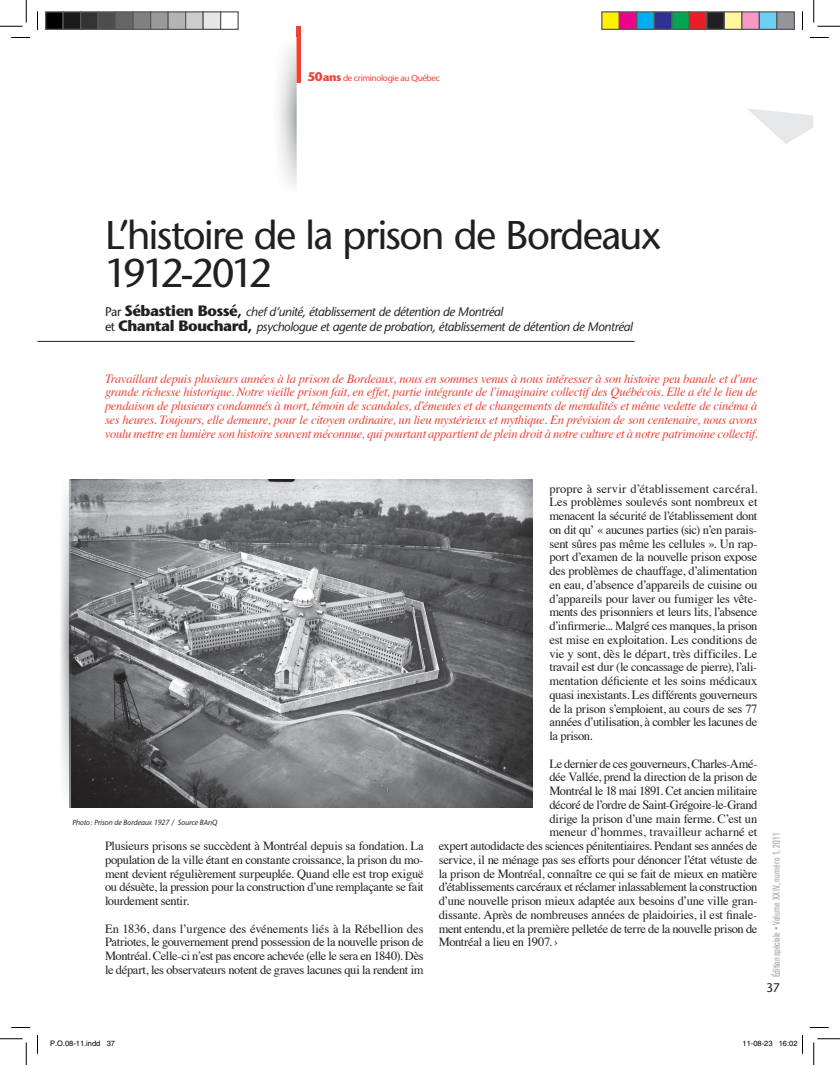
<style>
.page{position:relative;width:840px;height:1065px;background:#fff}
.page>*{position:absolute;margin:0;border:0;box-sizing:border-box;transform-origin:0 0}
.t1{font:40px/37.5px "Stone Sans";letter-spacing:-.04em;color:#231f20}
.t2{font:12.5px/13.8px "Times";letter-spacing:-.025em;color:#231f20;text-align:justify}
.t3{font:italic 12.5px/13.8px "Times";letter-spacing:-.025em;color:#ef4135;text-align:justify}
.t4{font:italic 12.5px/15px "Stone Sans";letter-spacing:-.03em;color:#231f20}
.t5{font:12.5px "Times";color:#231f20}
.t6{font:12.5px "Stone Sans";color:#231f20}
.t7{font:condensed 10px "Akzidenz Grotesk BE";letter-spacing:.015em;color:#a7a9ac}
.t8{font:8.75px "Stone Sans";letter-spacing:-.035em;color:#ef4135}
.t9{font:italic 7.5px "Stone Sans";letter-spacing:-.01em;color:#231f20}
.t10{font:7.5px "Helvetica";color:#000}
.s1{font-weight:700;font-size:12.5px}
.s2{font-weight:700;font-size:11.25px}
.s3{font-style:normal}
.s4{font-weight:700;font-style:normal;font-size:15px}
</style>
<div class="page">
<div style="left:296px;top:26px;width:5px;height:56px;background:#ef4135"></div>
<img style="left:278px;top:45px;width:19px;height:142px">
<img style="left:296px;top:38px;width:1px;height:44px">
<svg style="left:747px;top:108px;width:66px;height:36px"></svg>
<hr style="left:38px;top:341px;width:597px;height:1px;background:#231f20">
<img style="left:70px;top:479px;width:462px;height:329px">
<img style="left:60px;top:479px;width:10px;height:329px">
<svg style="left:11px;top:37px;width:19px;height:1px"></svg>
<svg style="left:810px;top:37px;width:19px;height:1px"></svg>
<svg style="left:11px;top:1027px;width:19px;height:1px"></svg>
<svg style="left:810px;top:1027px;width:19px;height:1px"></svg>
<svg style="left:37px;top:11px;width:1px;height:19px"></svg>
<svg style="left:37px;top:1035px;width:1px;height:19px"></svg>
<svg style="left:802px;top:11px;width:1px;height:19px"></svg>
<svg style="left:0;top:0;width:27px;height:27px"></svg>
<svg style="left:0;top:1038px;width:27px;height:27px"></svg>
<svg style="left:813px;top:0;width:27px;height:27px"></svg>
<svg style="left:813px;top:1038px;width:27px;height:27px"></svg>
<div style="left:46px;top:12px;width:17px;height:17px;background:#000"></div>
<div style="left:45px;top:11px;width:19px;height:19px;border:1px solid #595959"></div>
<div style="left:63px;top:12px;width:18px;height:17px;background:#1a1a1a"></div>
<div style="left:62px;top:11px;width:19px;height:19px;border:1px solid #595959"></div>
<div style="left:81px;top:12px;width:17px;height:17px;background:#333"></div>
<div style="left:80px;top:11px;width:19px;height:19px;border:1px solid #595959"></div>
<div style="left:98px;top:12px;width:18px;height:17px;background:#4d4d4d"></div>
<div style="left:98px;top:11px;width:18px;height:19px;border:1px solid #595959"></div>
<div style="left:116px;top:12px;width:17px;height:17px;background:#666"></div>
<div style="left:115px;top:11px;width:19px;height:19px;border:1px solid #595959"></div>
<div style="left:133px;top:12px;width:18px;height:17px;background:#808080"></div>
<div style="left:132px;top:11px;width:19px;height:19px;border:1px solid #595959"></div>
<div style="left:151px;top:12px;width:17px;height:17px;background:#999"></div>
<div style="left:150px;top:11px;width:19px;height:19px;border:1px solid #595959"></div>
<div style="left:168px;top:12px;width:18px;height:17px;background:#b3b3b3"></div>
<div style="left:168px;top:11px;width:18px;height:19px;border:1px solid #595959"></div>
<div style="left:186px;top:12px;width:17px;height:17px;background:#ccc"></div>
<div style="left:185px;top:11px;width:19px;height:19px;border:1px solid #595959"></div>
<div style="left:203px;top:12px;width:18px;height:17px;background:#e6e6e6"></div>
<div style="left:202px;top:11px;width:19px;height:19px;border:1px solid #595959"></div>
<div style="left:220px;top:11px;width:19px;height:19px;border:1px solid #595959"></div>
<div style="left:602px;top:12px;width:17px;height:17px;background:#fff101"></div>
<div style="left:601px;top:11px;width:19px;height:19px;border:1px solid #595959"></div>
<div style="left:619px;top:12px;width:18px;height:17px;background:#ed028c"></div>
<div style="left:619px;top:11px;width:19px;height:19px;border:1px solid #595959"></div>
<div style="left:637px;top:12px;width:17px;height:17px;background:#00aeef"></div>
<div style="left:636px;top:11px;width:19px;height:19px;border:1px solid #595959"></div>
<div style="left:654px;top:12px;width:18px;height:17px;background:#2e3092"></div>
<div style="left:654px;top:11px;width:18px;height:19px;border:1px solid #595959"></div>
<div style="left:672px;top:12px;width:17px;height:17px;background:#00a54f"></div>
<div style="left:671px;top:11px;width:19px;height:19px;border:1px solid #595959"></div>
<div style="left:689px;top:12px;width:18px;height:17px;background:#ee1d23"></div>
<div style="left:689px;top:11px;width:19px;height:19px;border:1px solid #595959"></div>
<div style="left:707px;top:12px;width:17px;height:17px;background:#231f20"></div>
<div style="left:706px;top:11px;width:19px;height:19px;border:1px solid #595959"></div>
<div style="left:724px;top:12px;width:18px;height:17px;background:#fff79a"></div>
<div style="left:724px;top:11px;width:18px;height:19px;border:1px solid #595959"></div>
<div style="left:742px;top:12px;width:17px;height:17px;background:#f499c2"></div>
<div style="left:741px;top:11px;width:19px;height:19px;border:1px solid #595959"></div>
<div style="left:759px;top:12px;width:18px;height:17px;background:#6bcff6"></div>
<div style="left:759px;top:11px;width:19px;height:19px;border:1px solid #595959"></div>
<div style="left:777px;top:12px;width:17px;height:17px;background:#939598"></div>
<div style="left:776px;top:11px;width:19px;height:19px;border:1px solid #595959"></div>
<svg style="left:802px;top:1035px;width:1px;height:19px"></svg>
<p class="t8" style="left:308px;top:73px;width:134px"><span class="s1">50</span> <span class="s2">ans</span> de criminologie au Québec</p>
<h1 class="t1" style="left:105px;top:216px;width:558px">L’histoire de la prison de Bordeaux<br>1912-2012</h1>
<p class="t4" style="left:105px;top:304px;width:529px"><span class="s3">Par</span> <span class="s4">Sébastien Bossé,</span> chef d’unité, établissement de détention de Montréal<br><span class="s3">et</span> <span class="s4">Chantal Bouchard,</span> psychologue et agente de probation, établissement de détention de Montréal</p>
<p class="t3" style="left:105px;top:371px;width:654px">Travaillant depuis plusieurs années à la prison de Bordeaux, nous en sommes venus à nous intéresser à son histoire peu banale et d’une grande richesse historique. Notre vieille prison fait, en effet, partie intégrante de l’imaginaire collectif des Québécois. Elle a été le lieu de pendaison de plusieurs condamnés à mort, témoin de scandales, d’émeutes et de changements de mentalités et même vedette de cinéma à ses heures. Toujours, elle demeure, pour le citoyen ordinaire, un lieu mystérieux et mythique. En prévision de son centenaire, nous avons voulu mettre en lumière son histoire souvent méconnue, qui pourtant appartient de plein droit à notre culture et à notre patrimoine collectif.</p>
<p class="t9" style="left:72px;top:818px;width:147px">Photo : Prison de Bordeaux 1927 / Source BAnQ</p>
<p class="t2" style="left:105px;top:838px;width:320px">Plusieurs prisons se succèdent à Montréal depuis sa fondation. La population de la ville étant en constante croissance, la prison du mo&shy;ment devient régulièrement surpeuplée. Quand elle est trop exiguë ou désuète, la pression pour la construction d’une remplaçante se fait lourdement sentir.</p>
<p class="t2" style="left:105px;top:920px;width:320px">En 1836, dans l’urgence des événements liés à la Rébellion des Patriotes, le gouvernement prend possession de la nouvelle prison de Montréal. Celle-ci n’est pas encore achevée (elle le sera en 1840). Dès le départ, les observateurs notent de graves lacunes qui la rendent im</p>
<p class="t2" style="left:549px;top:480px;width:210px">propre à servir d’établissement carcéral.<br>Les problèmes soulevés sont nombreux et menacent la sécurité de l’établissement dont on dit qu’ « aucunes parties (sic) n’en parais&shy;sent sûres pas même les cellules ». Un rap&shy;port d’examen de la nouvelle prison expose des problèmes de chauffage, d’alimentation en eau, d’absence d’appareils de cuisine ou d’appareils pour laver ou fumiger les vête&shy;ments des prisonniers et leurs lits, l’absence d’infirmerie... Malgré ces manques, la prison est mise en exploitation. Les conditions de vie y sont, dès le départ, très difficiles. Le travail est dur (le concassage de pierre), l’ali&shy;mentation déficiente et les soins médicaux quasi inexistants. Les différents gouverneurs de la prison s’emploient, au cours de ses 77 années d’utilisation, à combler les lacunes de la prison.</p>
<p class="t2" style="left:549px;top:755px;width:210px">Le dernier de ces gouverneurs, Charles-Amé-</p>
<p class="t2" style="left:549px;top:769px;width:210px">dée Vallée, prend la direction de la prison de</p>
<p class="t2" style="left:549px;top:783px;width:210px">Montréal le 18 mai 1891. Cet ancien militaire</p>
<p class="t2" style="left:549px;top:797px;width:210px">décoré de l’ordre de Saint-Grégoire-le-Grand</p>
<p class="t2" style="left:549px;top:810px;width:210px">dirige la prison d’une main ferme. C’est un</p>
<p class="t5" style="left:549px;top:820px;width:210px">meneur d’hommes, travailleur acharné et</p>
<p class="t2" style="left:439px;top:838px;width:320px">expert autodidacte des sciences pénitentiaires. Pendant ses années de</p>
<p class="t2" style="left:439px;top:852px;width:320px">service, il ne ménage pas ses efforts pour dénoncer l’état vétuste de</p>
<p class="t2" style="left:439px;top:865px;width:320px">la prison de Montréal, connaître ce qui se fait de mieux en matière</p>
<p class="t2" style="left:439px;top:879px;width:320px">d’établissements carcéraux et réclamer inlassablement la construction</p>
<p class="t2" style="left:439px;top:893px;width:320px">d’une nouvelle prison mieux adaptée aux besoins d’une ville gran-</p>
<p class="t2" style="left:439px;top:907px;width:320px">dissante. Après de nombreuses années de plaidoiries, il est finale-</p>
<p class="t2" style="left:439px;top:920px;width:320px">ment entendu, et la première pelletée de terre de la nouvelle prison de</p>
<p class="t2" style="left:439px;top:934px;width:121px">Montréal a lieu en 1907. ›</p>
<p class="t7" style="left:771px;top:977px;width:146px;rotate:-90deg">Édition spéciale • Volume XXIV, numéro 1, 2011</p>
<p class="t6" style="left:766px;top:980px;width:16px">37</p>
<p class="t10" style="left:50px;top:1039px;width:67px">P.O.08-11.indd 37</p>
<p class="t10" style="left:742px;top:1039px;width:57px">11-08-23 16:02</p>
</div>
